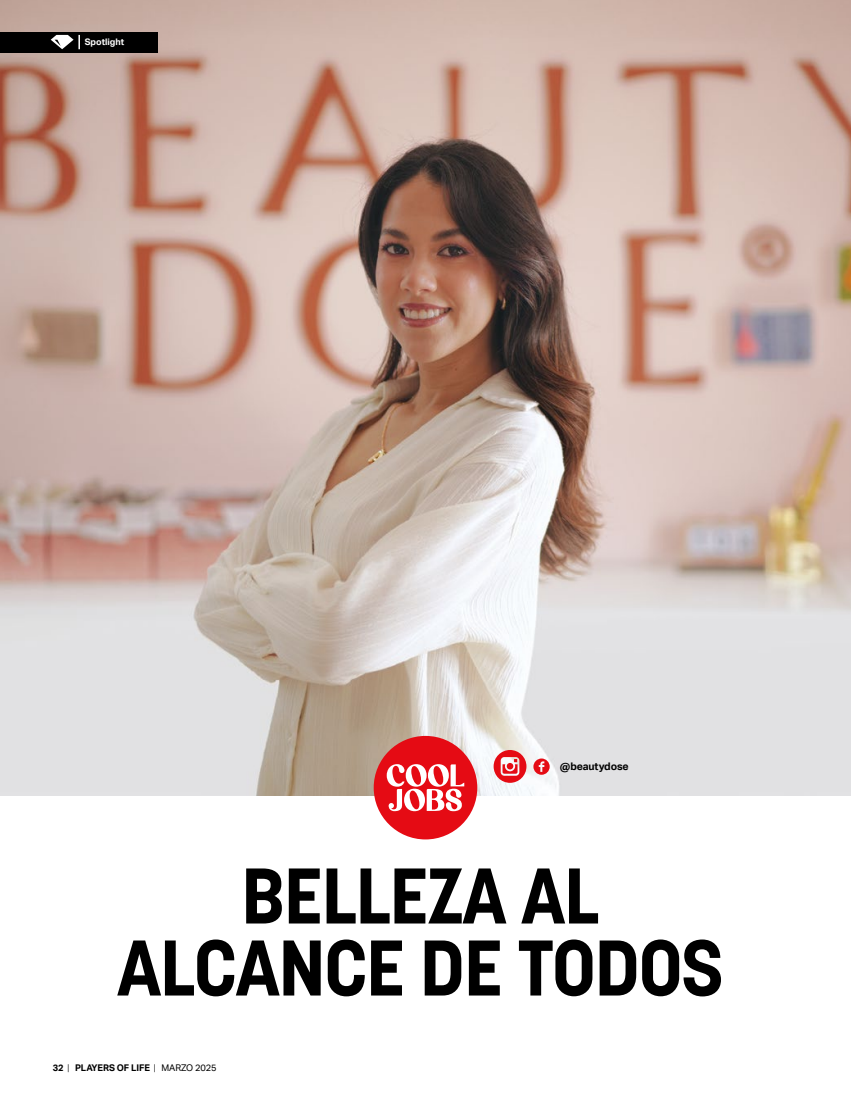
<style>
.page{position:relative;width:851px;height:1106px;background:#fff}
.page>*{position:absolute;margin:0;border:0;box-sizing:border-box;transform-origin:0 0}
.t1{font:700 78px/72px "Korolev";letter-spacing:-.02em;color:#000;text-align:center}
.t2{font:700 10.5px "Aktiv Grotesk";letter-spacing:-.01em;color:#000}
.t3{font:700 9.15px "Aktiv Grotesk";letter-spacing:-.01em;color:#000}
.t4{font:700 9px "Aktiv Grotesk";color:#fff}
.s1{font-weight:300}
.s2{font-weight:400}
</style>
<div class="page">
<img style="left:0;top:0;width:850px;height:795px">
<div style="left:0;top:32px;width:158px;height:20px;background:#000"></div>
<svg style="left:51px;top:35px;width:29px;height:14px"></svg>
<div style="left:373px;top:736px;width:104px;height:103px;background:#e50b14;border-radius:50%"></div>
<svg style="left:386px;top:764px;width:78px;height:47px"></svg>
<svg style="left:493px;top:750px;width:33px;height:32px"></svg>
<svg style="left:533px;top:758px;width:16px;height:16px"></svg>
<p class="t4" style="left:85px;top:37px;width:41px">Spotlight</p>
<p class="t2" style="left:560px;top:760px;width:70px">@beautydose</p>
<h1 class="t1" style="left:117px;top:860px;width:608px">BELLEZA AL<br>ALCANCE DE TODOS</h1>
<p class="t3" style="left:53px;top:1062px;width:165px">32 <span class="s1">|</span> PLAYERS OF LIFE <span class="s1">|</span> <span class="s2">MARZO 2025</span></p>
</div>
